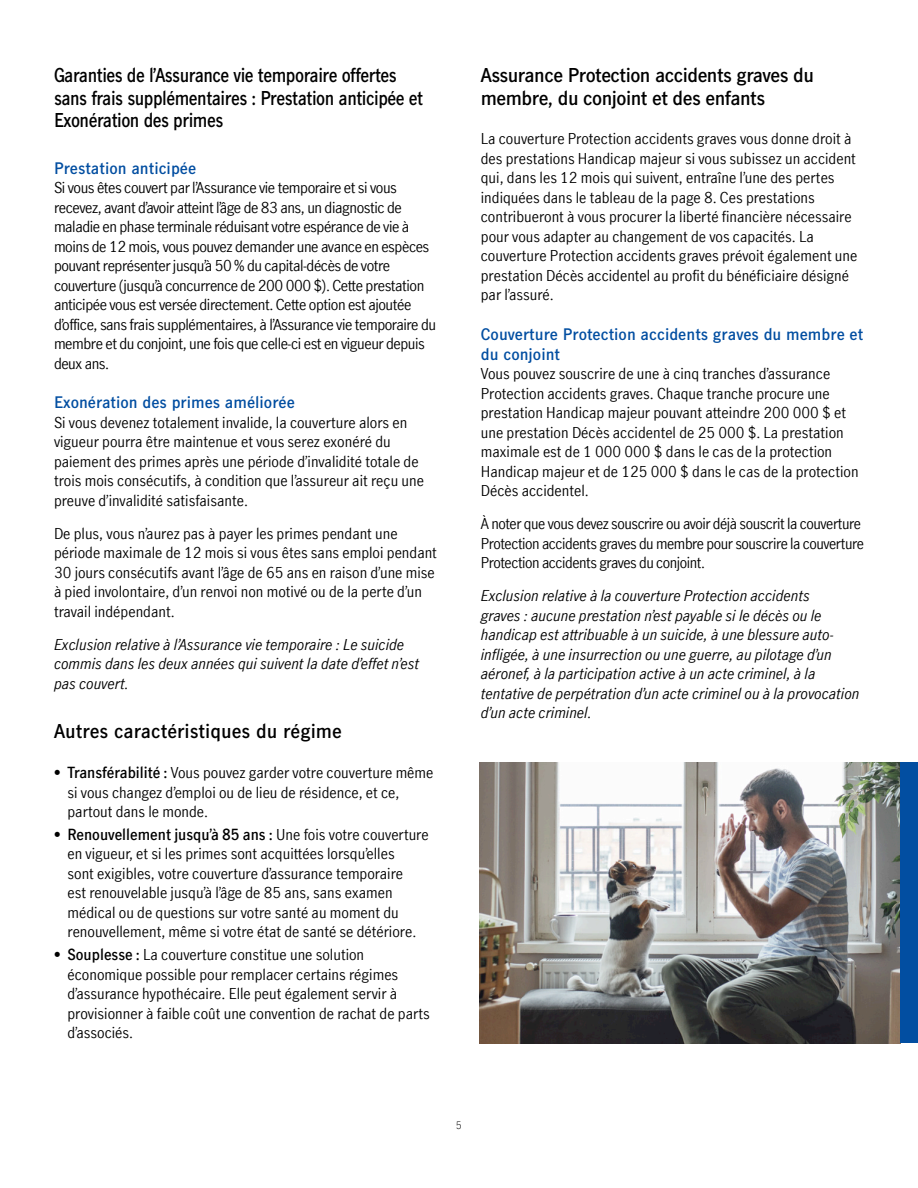
<style>
.page{position:relative;width:918px;height:1188px;background:#fff}
.page>*{position:absolute;margin:0;border:0;box-sizing:border-box;transform-origin:0 0}
.Subhd_main_demi_12_H{font:600 18px/22.5px "Manulife JH Sans";letter-spacing:-.03em;color:#000;scale:.9 1}
.Subhd_main_demi_12_H-2{font:600 18px/22.5px "Manulife JH Sans";letter-spacing:-.03em;color:#000}
.Subhd_main_demi_12_H-3{font:600 18px "Manulife JH Sans";color:#000}
.Body{font:15px/19.5px "Manulife JH Sans Optimized";color:#000}
.Body-2{font:15px/19.5px "Manulife JH Sans Optimized";letter-spacing:-.03em;color:#000}
.Body-3{font:italic 15px/19.5px "Manulife JH Sans Optimized";color:#000}
.Subhd_body_blu_demi{font:600 15px/19.5px "Manulife JH Sans";color:#024ea1}
.t1{font:300 9.75px "Manulife JH Sans";color:#000}
.s1{font-weight:600}
</style>
<div class="page">
<img style="left:479px;top:762px;width:421px;height:281px">
<div style="left:900px;top:762px;width:18px;height:281px;background:#024ea1"></div>
<h2 class="Subhd_main_demi_12_H" style="left:54px;top:63px;width:412px">Garanties de l’Assurance vie temporaire offertes sans frais supplémentaires : Prestation anticipée et<br>Exonération des primes</h2>
<h3 class="Subhd_body_blu_demi" style="left:54px;top:158px;width:144px">Prestation anticipée</h3>
<p class="Body-2" style="left:54px;top:177px;width:384px">Si vous êtes couvert par l’Assurance vie temporaire et si vous recevez, avant d’avoir atteint l’âge de 83 ans, un diagnostic de maladie en phase terminale réduisant votre espérance de vie à moins de 12 mois, vous pouvez demander une avance en espèces pouvant représenter jusqu’à 50 % du capital-décès de votre couverture (jusqu’à concurrence de 200 000 $). Cette prestation anticipée vous est versée directement. Cette option est ajoutée d’office, sans frais supplémentaires, à l’Assurance vie temporaire du membre et du conjoint, une fois que celle-ci est en vigueur depuis deux ans.</p>
<h3 class="Subhd_body_blu_demi" style="left:54px;top:392px;width:242px">Exonération des primes améliorée</h3>
<p class="Body" style="left:54px;top:412px;width:372px">Si vous devenez totalement invalide, la couverture alors en vigueur pourra être maintenue et vous serez exonéré du paiement des primes après une période d’invalidité totale de trois mois consécutifs, à condition que l’assureur ait reçu une preuve d’invalidité satisfaisante.</p>
<p class="Body" style="left:54px;top:523px;width:384px">De plus, vous n’aurez pas à payer les primes pendant une période maximale de 12 mois si vous êtes sans emploi pendant 30 jours consécutifs avant l’âge de 65 ans en raison d’une mise à pied involontaire, d’un renvoi non motivé ou de la perte d’un travail indépendant.</p>
<p class="Body-3" style="left:54px;top:634px;width:367px">Exclusion relative à l’Assurance vie temporaire : Le suicide commis dans les deux années qui suivent la date d’effet n’est pas couvert.</p>
<h2 class="Subhd_main_demi_12_H-3" style="left:54px;top:719px;width:289px">Autres caractéristiques du régime</h2>
<p class="Body" style="left:68px;top:762px;width:367px;text-indent:-14px"><span class="s1">• Transférabilité :</span> Vous pouvez garder votre couverture même si vous changez d’emploi ou de lieu de résidence, et ce, partout dans le monde.</p>
<p class="Body" style="left:68px;top:824px;width:363px;text-indent:-14px"><span class="s1">• Renouvellement jusqu’à 85 ans :</span> Une fois votre couverture en vigueur, et si les primes sont acquittées lorsqu’elles<br>sont exigibles, votre couverture d’assurance temporaire<br>est renouvelable jusqu’à l’âge de 85 ans, sans examen médical ou de questions sur votre santé au moment du renouvellement, même si votre état de santé se détériore.</p>
<p class="Body" style="left:68px;top:944px;width:364px;text-indent:-14px"><span class="s1">• Souplesse :</span> La couverture constitue une solution économique possible pour remplacer certains régimes d’assurance hypothécaire. Elle peut également servir à provisionner à faible coût une convention de rachat de parts d’associés.</p>
<h2 class="Subhd_main_demi_12_H-2" style="left:481px;top:63px;width:335px">Assurance Protection accidents graves du membre, du conjoint et des enfants</h2>
<p class="Body" style="left:481px;top:129px;width:378px">La couverture Protection accidents graves vous donne droit à des prestations Handicap majeur si vous subissez un accident qui, dans les 12 mois qui suivent, entraîne l’une des pertes indiquées dans le tableau de la page 8. Ces prestations contribueront à vous procurer la liberté financière nécessaire pour vous adapter au changement de vos capacités. La couverture Protection accidents graves prévoit également une prestation Décès accidentel au profit du bénéficiaire désigné par l’assuré.</p>
<h3 class="Subhd_body_blu_demi" style="left:481px;top:324px;width:384px">Couverture Protection accidents graves du membre et du conjoint</h3>
<p class="Body" style="left:481px;top:363px;width:379px">Vous pouvez souscrire de une à cinq tranches d’assurance Protection accidents graves. Chaque tranche procure une prestation Handicap majeur pouvant atteindre 200 000 $ et une prestation Décès accidentel de 25 000 $. La prestation maximale est de 1 000 000 $ dans le cas de la protection Handicap majeur et de 125 000 $ dans le cas de la protection Décès accidentel.</p>
<p class="Body-2" style="left:481px;top:513px;width:385px">À noter que vous devez souscrire ou avoir déjà souscrit la couverture<br>Protection accidents graves du membre pour souscrire la couverture<br>Protection accidents graves du conjoint.</p>
<p class="Body-3" style="left:481px;top:585px;width:380px">Exclusion relative à la couverture Protection accidents<br>graves : aucune prestation n’est payable si le décès ou le handicap est attribuable à un suicide, à une blessure auto&shy;infligée, à une insurrection ou une guerre, au pilotage d’un aéronef, à la participation active à un acte criminel, à la tentative de perpétration d’un acte criminel ou à la provocation d’un acte criminel.</p>
<p class="t1" style="left:456px;top:1118px;width:8px">5</p>
</div>
